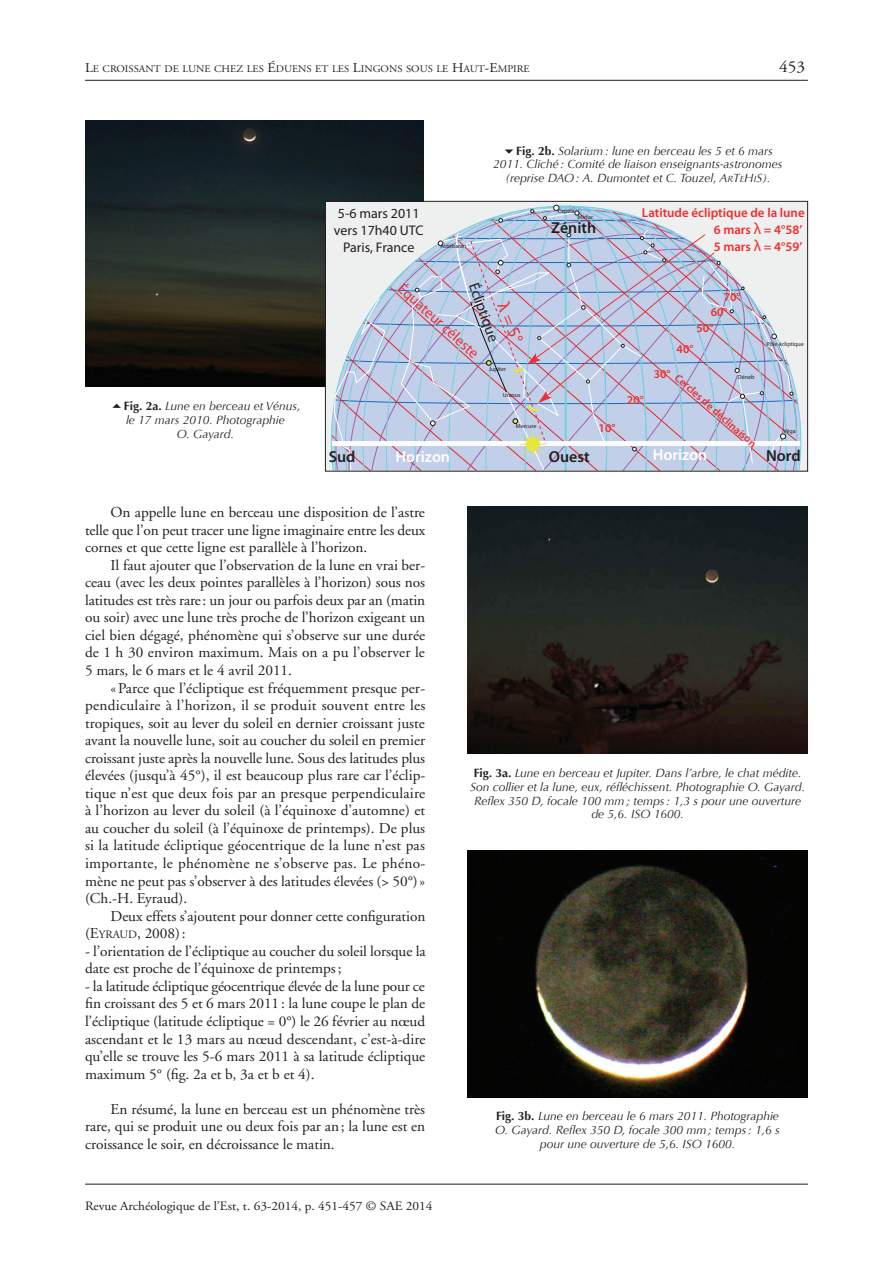
<style>
.page{position:relative;width:893px;height:1263px;background:#fff}
.page>*{position:absolute;margin:0;border:0;box-sizing:border-box;transform-origin:0 0}
.t1{font:18px "Myriad Pro";color:#ed302f}
.t2{font:16.5px "Adobe Garamond";color:#231f20;scale:1.05 1}
.t3{font:600 15.9px "Myriad Pro";color:#231f20}
.t4{font:600 15.9px "Myriad Pro";color:#fff}
.t5{font:15px/17.5px "Adobe Garamond";color:#231f20;text-align:justify}
.t6{font:15px "Myriad Pro";color:#ed302f}
.t7{font:15px "Myriad Pro";color:#231f20}
.t8{font:13.95px/17px "Myriad Pro";color:#231f20;text-align:center}
.t9{font:600 12.9px/17px "Myriad Pro";color:#ee2d2e}
.t10{font:12.75px "Adobe Garamond";color:#231f20;scale:1.05 1}
.t11{font:italic 12px/13.8px "Optima";color:#231f20;text-align:center}
.t12{font:600 12px "Myriad Pro";color:#ed302f}
.t13{font:600 10.95px "Myriad Pro";color:#ed302f}
.t14{font:10.2px "Adobe Garamond";color:#231f20;scale:1.05 1}
.t15{font:6px "Myriad Pro";color:#231f20}
.s1{font-size:13.5px}
.s2{font-weight:700;font-style:normal}
.s3{font-style:inherit}
.s4{font-size:9px}
.s5{font-weight:400;font-size:15.9px;color:#ed302f}
.s6{font-size:11.25px}
</style>
<div class="page">
<hr style="left:85px;top:80px;width:723px;height:1px;background:#231f20">
<hr style="left:85px;top:1184px;width:723px;height:1px;background:#231f20">
<img style="left:468px;top:506px;width:340px;height:247px">
<img style="left:468px;top:850px;width:340px;height:247px">
<img style="left:85px;top:121px;width:338px;height:266px">
<svg style="left:328px;top:205px;width:475px;height:264px"></svg>
<div style="left:325px;top:201px;width:483px;height:270px;border:1px solid #231f20"></div>
<p class="t14" style="left:85px;top:63px;width:425px"><span class="s1">L</span>E CROISSANT DE LUNE CHEZ LES <span class="s1">É</span>DUENS ET LES <span class="s1">L</span>INGONS SOUS LE <span class="s1">H</span>AUT<span class="s1">-E</span>MPIRE</p>
<p class="t2" style="left:779px;top:58px;width:26px">453</p>
<p class="t11" style="left:516px;top:144px;width:258px"><span class="s2">Fig. 2b.</span> Solarium: lune en berceau les 5 et 6 mars</p>
<p class="t11" style="left:493px;top:158px;width:291px">2011. Cliché: Comité de liaison enseignants-astronomes</p>
<p class="t11" style="left:505px;top:171px;width:266px">(reprise DAO: A. Dumontet et C. Touzel, <span class="s3">A</span><span class="s4">r</span><span class="s3">T</span><span class="s4">e</span><span class="s3">H</span><span class="s4">i</span><span class="s3">S</span>).</p>
<p class="t11" style="left:124px;top:399px;width:178px"><span class="s2">Fig. 2a.</span> Lune en berceau et Vénus,</p>
<p class="t11" style="left:126px;top:413px;width:160px">le 17 mars 2010. Photographie</p>
<p class="t11" style="left:177px;top:427px;width:59px">O. Gayard.</p>
<p class="t8" style="left:334px;top:204px;width:91px">5-6 mars 2011 vers 17h40 UTC<br>Paris, France</p>
<p class="t15" style="left:441px;top:243px;width:27px">Aldébaran</p>
<p class="t6" style="left:406px;top:279px;width:105px;rotate:42deg">Équateur céleste</p>
<p class="t7" style="left:482px;top:280px;width:64px;rotate:70deg">Écliptique</p>
<p class="t1" style="left:513px;top:299px;width:43px;rotate:69deg">λ = 5°</p>
<p class="t15" style="left:489px;top:365px;width:19px">Jupiter</p>
<p class="t15" style="left:503px;top:391px;width:19px">Uranus</p>
<p class="t15" style="left:516px;top:422px;width:22px">Mercure</p>
<p class="t15" style="left:558px;top:208px;width:19px">Capela</p>
<p class="t15" style="left:578px;top:213px;width:17px">Mirfac</p>
<p class="t3" style="left:551px;top:217px;width:47px">Zénith</p>
<p class="t9" style="left:714px;top:204px;width:92px;text-indent:-72px">Latitude écliptique de la lune<br>6 mars <span class="s5">λ</span> = 4°58’<br>5 mars <span class="s5">λ</span> = 4°59’</p>
<p class="t12" style="left:599px;top:421px;width:18px">10°</p>
<p class="t12" style="left:627px;top:393px;width:18px">20°</p>
<p class="t12" style="left:724px;top:289px;width:18px">70°</p>
<p class="t12" style="left:711px;top:305px;width:18px">60°</p>
<p class="t12" style="left:697px;top:320px;width:18px">50°</p>
<p class="t12" style="left:677px;top:342px;width:18px">40°</p>
<p class="t12" style="left:654px;top:367px;width:18px">30°</p>
<p class="t13" style="left:681px;top:371px;width:106px;rotate:41deg">Cercles de déclinaison</p>
<p class="t15" style="left:738px;top:373px;width:18px">Déneb</p>
<p class="t15" style="left:767px;top:340px;width:38px">Pôle écliptique</p>
<p class="t15" style="left:783px;top:427px;width:14px">Véga</p>
<p class="t3" style="left:329px;top:447px;width:28px">Sud</p>
<p class="t4" style="left:395px;top:447px;width:56px">Horizon</p>
<p class="t4" style="left:653px;top:445px;width:56px">Horizon</p>
<p class="t3" style="left:549px;top:447px;width:42px">Ouest</p>
<p class="t3" style="left:766px;top:445px;width:36px">Nord</p>
<p class="t5" style="left:85px;top:504px;width:342px;text-indent:26px">On appelle lune en berceau une disposition de l’astre telle que l’on peut tracer une ligne imaginaire entre les deux cornes et que cette ligne est parallèle à l’horizon.</p>
<p class="t5" style="left:85px;top:556px;width:342px;text-indent:26px">Il faut ajouter que l’observation de la lune en vrai ber&shy;ceau (avec les deux pointes parallèles à l’horizon) sous nos latitudes est très rare: un jour ou parfois deux par an (matin ou soir) avec une lune très proche de l’horizon exigeant un ciel bien dégagé, phénomène qui s’observe sur une durée de 1 h 30 environ maximum. Mais on a pu l’observer le 5 mars, le 6 mars et le 4 avril 2011.</p>
<p class="t5" style="left:85px;top:679px;width:342px;text-indent:26px">«Parce que l’écliptique est fréquemment presque per&shy;pendiculaire à l’horizon, il se produit souvent entre les tropiques, soit au lever du soleil en dernier croissant juste avant la nouvelle lune, soit au coucher du soleil en premier croissant juste après la nouvelle lune. Sous des latitudes plus élevées (jusqu’à 45°), il est beaucoup plus rare car l’éclip&shy;tique n’est que deux fois par an presque perpendiculaire à l’horizon au lever du soleil (à l’équinoxe d’automne) et au coucher du soleil (à l’équinoxe de printemps). De plus si la latitude écliptique géocentrique de la lune n’est pas importante, le phénomène ne s’observe pas. Le phéno&shy;mène ne peut pas s’observer à des latitudes élevées (&gt; 50°)» (Ch.‑H. Eyraud).</p>
<p class="t5" style="left:85px;top:907px;width:342px;text-indent:26px">Deux effets s’ajoutent pour donner cette configuration (<span class="s3">E</span><span class="s6">YRAUD</span>, 2008):</p>
<p class="t5" style="left:85px;top:943px;width:342px">- l’orientation de l’écliptique au coucher du soleil lorsque la date est proche de l’équinoxe de printemps;</p>
<p class="t5" style="left:85px;top:978px;width:342px">- la latitude écliptique géocentrique élevée de la lune pour ce fin croissant des 5 et 6 mars 2011: la lune coupe le plan de l’écliptique (latitude écliptique = 0°) le 26 février au nœud ascendant et le 13 mars au nœud descendant, c’est-à-dire qu’elle se trouve les 5-6 mars 2011 à sa latitude écliptique maximum 5° (fig. 2a et b, 3a et b et 4).</p>
<p class="t5" style="left:85px;top:1100px;width:342px;text-indent:26px">En résumé, la lune en berceau est un phénomène très rare, qui se produit une ou deux fois par an; la lune est en croissance le soir, en décroissance le matin.</p>
<p class="t10" style="left:85px;top:1199px;width:333px">Revue Archéologique de l’Est, t. 63-2014, p. 451-457 © SAE 2014</p>
<p class="t11" style="left:470px;top:766px;width:337px"><span class="s2">Fig. 3a.</span> Lune en berceau et Jupiter. Dans l’arbre, le chat médite.<br>Son collier et la lune, eux, réfléchissent. Photographie O. Gayard.<br>Reflex 350 D, focale 100 mm; temps: 1,3 s pour une ouverture de 5,6. ISO 1600.</p>
<p class="t11" style="left:495px;top:1109px;width:286px"><span class="s2">Fig. 3b.</span> Lune en berceau le 6 mars 2011. Photographie<br>O. Gayard. Reflex 350 D, focale 300 mm; temps: 1,6 s pour une ouverture de 5,6. ISO 1600.</p>
</div>
